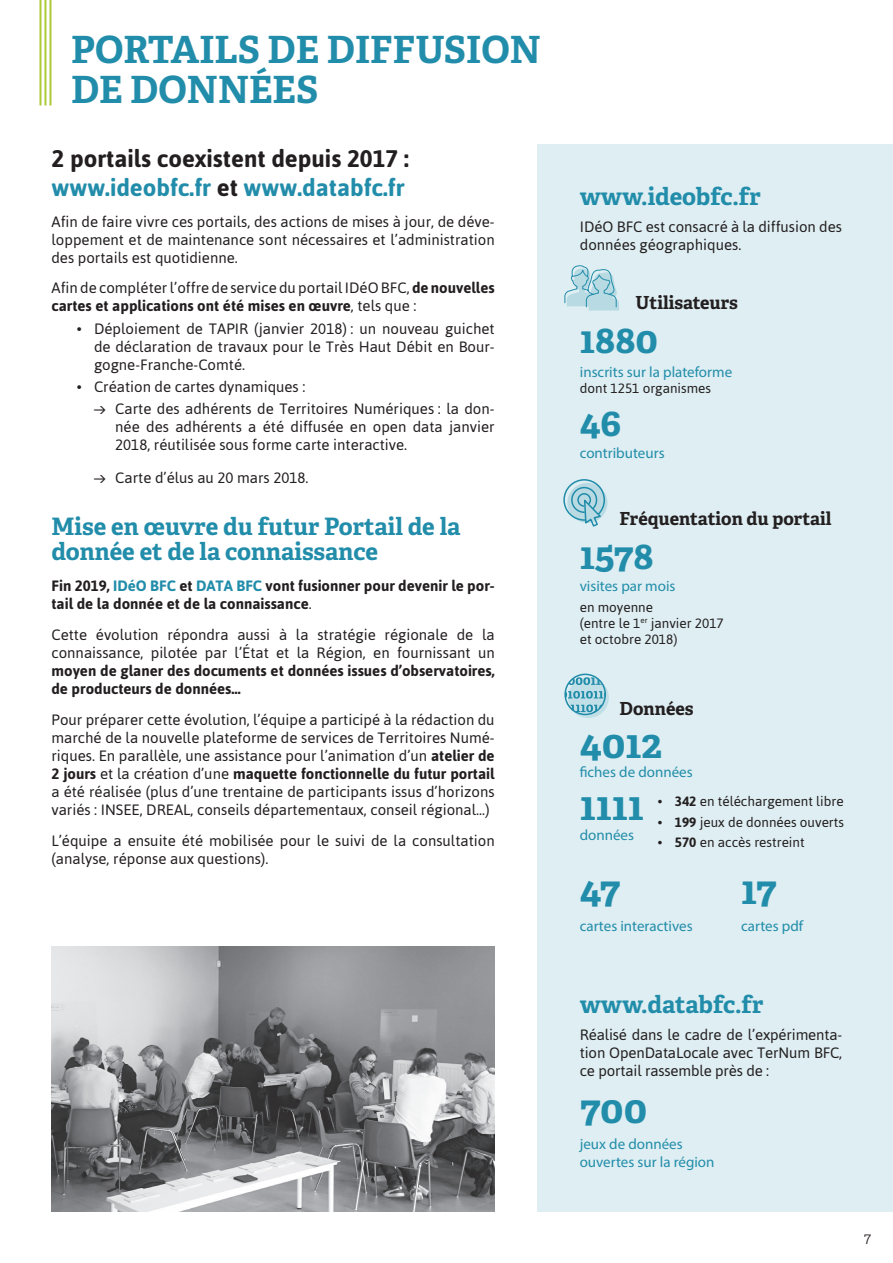
<style>
.page{position:relative;width:893px;height:1263px;background:#fff}
.page>*{position:absolute;margin:0;border:0;box-sizing:border-box;transform-origin:0 0}
.chiffres{font:700 39.6px "Adelle Basic";color:#228daa}
.chiffres-2{font:700 39px "Adelle Basic";letter-spacing:-.02em;color:#228daa}
.titre{font:700 37.5px "Adelle Basic";color:#228daa}
.chiffres-3{font:700 37.5px "Adelle Basic";letter-spacing:-.01em;color:#228daa}
.chiffres_-_texte{font:700 37.5px "Adelle Basic";color:#228daa}
.sous_titre{font:700 24px/26px "Adelle Basic";color:#228daa}
.t1{font:700 24px/28.8px "Asap";color:#231f20}
.chiffres-4{font:700 18px "Adelle Basic";letter-spacing:-.005em;color:#231f20}
.t2{font:15px/18px "Asap";color:#231f20;text-align:justify}
.chiffres_-_texte-2{font:15px "Myriad Pro";color:#228daa}
.t3{font:700 15px/18px "Asap";color:#231f20}
.t4{font:300 15px "Adelle";color:#231f20}
.t5{font:13.5px/16.2px "Asap";color:#231f20}
.s1{color:#228daa}
.s2{font-weight:700}
.s3{font-weight:400}
</style>
<div class="page">
<hr style="left:49px;top:0;width:2px;height:105px;background:#acca37">
<hr style="left:44px;top:0;width:2px;height:105px;background:#acca37">
<hr style="left:39px;top:0;width:2px;height:105px;background:#acca37">
<div style="left:537px;top:145px;width:356px;height:1067px;background:#deeef2"></div>
<svg style="left:564px;top:265px;width:55px;height:46px"></svg>
<svg style="left:563px;top:479px;width:43px;height:48px"></svg>
<svg style="left:567px;top:483px;width:40px;height:40px"></svg>
<svg style="left:566px;top:677px;width:38px;height:8px"></svg>
<svg style="left:566px;top:691px;width:39px;height:21px"></svg>
<div style="left:564px;top:674px;width:42px;height:41px;border:2px solid #208caa;border-radius:50%"></div>
<svg style="left:568px;top:677px;width:41px;height:41px"></svg>
<img style="left:51px;top:946px;width:444px;height:266px">
<p class="titre" style="left:71px;top:26px;width:471px">PORTAILS DE DIFFUSION</p>
<p class="titre" style="left:71px;top:66px;width:249px">DE DONNÉES</p>
<p class="t1" style="left:51px;top:144px;width:359px">2 portails coexistent depuis 2017 : <span class="s1">www.ideobfc.fr</span> et <span class="s1">www.databfc.fr</span></p>
<p class="t2" style="left:51px;top:212px;width:445px">Afin de faire vivre ces portails, des actions de mises à jour, de déve&shy;loppement et de maintenance sont nécessaires et l’administration des portails est quotidienne.</p>
<p class="t2" style="left:51px;top:279px;width:445px">Afin de compléter l’offre de service du portail IDéO BFC, <span class="s2">de nouvelles cartes et applications ont été mises en œuvre</span>, tels que :</p>
<p class="t2" style="left:94px;top:319px;width:402px;text-indent:-17px">• Déploiement de TAPIR (janvier 2018) : un nouveau guichet de déclaration de travaux pour le Très Haut Débit en Bour&shy;gogne-Franche-Comté.</p>
<p class="t2" style="left:77px;top:377px;width:230px">• Création de cartes dynamiques :</p>
<p class="t2" style="left:115px;top:400px;width:381px;text-indent:-21px">→ Carte des adhérents de Territoires Numériques : la don&shy;née des adhérents a été diffusée en open data janvier 2018, réutilisée sous forme carte interactive.</p>
<p class="t2" style="left:94px;top:469px;width:216px">→ Carte d’élus au 20 mars 2018.</p>
<p class="sous_titre" style="left:51px;top:513px;width:411px">Mise en œuvre du futur Portail de la donnée et de la connaissance</p>
<p class="t3" style="left:51px;top:577px;width:445px">Fin 2019, <span class="s1">IDéO BFC</span> et <span class="s1">DATA BFC</span> vont fusionner pour devenir le por&shy;tail de la donnée et de la connaissance<span class="s3">.</span></p>
<p class="t2" style="left:51px;top:626px;width:445px">Cette évolution répondra aussi à la stratégie régionale de la connaissance, pilotée par l’État et la Région, en fournissant un <span class="s2">moyen de glaner des documents et données issues d’observatoires, de producteurs de données…</span></p>
<p class="t2" style="left:51px;top:710px;width:445px">Pour préparer cette évolution, l’équipe a participé à la rédaction du marché de la nouvelle plateforme de services de Territoires Numé&shy;riques. En parallèle, une assistance pour l’animation d’un <span class="s2">atelier de 2 jours</span> et la création d’une <span class="s2">maquette fonctionnelle du futur portail </span>a été réalisée (plus d’une trentaine de participants issus d’horizons variés : INSEE, DREAL, conseils départementaux, conseil régional...)</p>
<p class="t2" style="left:51px;top:831px;width:445px">L’équipe a ensuite été mobilisée pour le suivi de la consultation (analyse, réponse aux questions).</p>
<p class="sous_titre" style="left:580px;top:184px;width:182px">www.ideobfc.fr</p>
<p class="t2" style="left:580px;top:217px;width:264px">IDéO BFC est consacré à la diffusion des données géographiques.</p>
<p class="chiffres-4" style="left:636px;top:291px;width:104px">Utilisateurs</p>
<p class="chiffres_-_texte" style="left:580px;top:316px;width:80px">1880</p>
<p class="chiffres_-_texte-2" style="left:580px;top:362px;width:154px">inscrits sur la plateforme</p>
<p class="t5" style="left:580px;top:380px;width:133px">dont 1251 organismes</p>
<p class="chiffres-3" style="left:580px;top:399px;width:43px">46</p>
<p class="chiffres_-_texte-2" style="left:580px;top:444px;width:86px">contributeurs</p>
<p class="chiffres-4" style="left:620px;top:507px;width:213px">Fréquentation du portail</p>
<p class="chiffres-3" style="left:580px;top:532px;width:75px">1578</p>
<p class="chiffres_-_texte-2" style="left:580px;top:577px;width:97px">visites par mois</p>
<p class="t5" style="left:580px;top:599px;width:75px">en moyenne</p>
<p class="t5" style="left:580px;top:615px;width:146px">(entre le 1<sup>er</sup> janvier 2017 et octobre 2018)</p>
<p class="chiffres-4" style="left:620px;top:697px;width:75px">Données</p>
<p class="chiffres" style="left:580px;top:718px;width:84px">4012</p>
<p class="chiffres_-_texte-2" style="left:580px;top:763px;width:114px">fiches de données</p>
<p class="chiffres" style="left:580px;top:781px;width:66px">1111</p>
<p class="chiffres_-_texte-2" style="left:580px;top:826px;width:56px">données</p>
<p class="t5" style="left:658px;top:793px;width:187px"><span class="s2">• 342</span> en téléchargement libre</p>
<p class="t5" style="left:658px;top:814px;width:188px"><span class="s2">• 199</span> jeux de données ouverts</p>
<p class="t5" style="left:658px;top:834px;width:148px"><span class="s2">• 570</span> en accès restreint</p>
<p class="chiffres-2" style="left:580px;top:865px;width:42px">47</p>
<p class="chiffres_-_texte-2" style="left:580px;top:916px;width:114px">cartes interactives</p>
<p class="chiffres-2" style="left:741px;top:865px;width:37px">17</p>
<p class="chiffres_-_texte-2" style="left:741px;top:916px;width:64px">cartes pdf</p>
<p class="sous_titre" style="left:580px;top:992px;width:185px">www.databfc.fr</p>
<p class="t2" style="left:580px;top:1025px;width:264px">Réalisé dans le cadre de l’expérimenta&shy;tion OpenDataLocale avec TerNum BFC, ce portail rassemble près de :</p>
<p class="chiffres-2" style="left:580px;top:1084px;width:69px">700</p>
<p class="chiffres_-_texte-2" style="left:580px;top:1135px;width:105px">jeux de données</p>
<p class="chiffres_-_texte-2" style="left:580px;top:1153px;width:136px">ouvertes sur la région</p>
<p class="t4" style="left:864px;top:1229px;width:9px">7</p>
</div>
